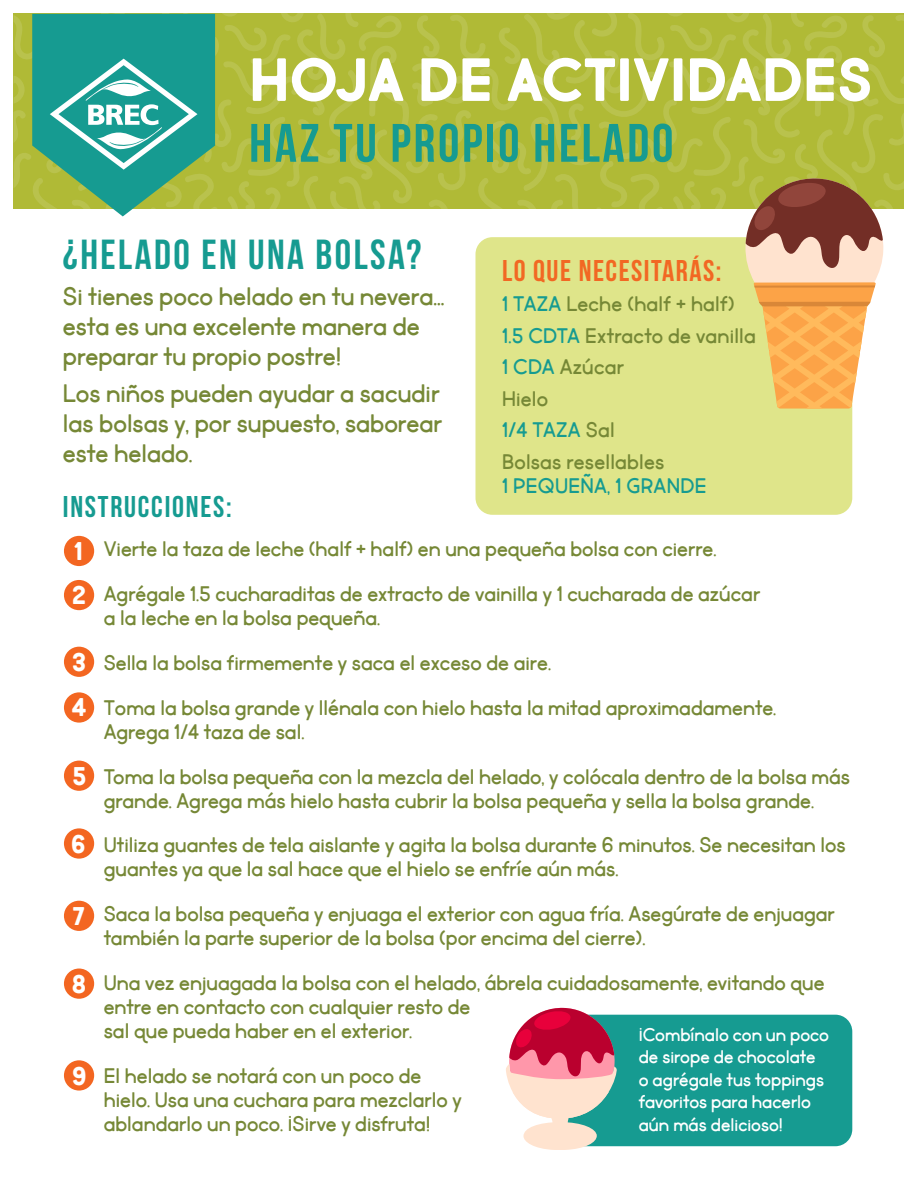
<style>
.page{position:relative;width:918px;height:1188px;background:#fff}
.page>*{position:absolute;margin:0;border:0;box-sizing:border-box;transform-origin:0 0}
.t1{font:60px "Market Fresh Bold All Caps";color:#fff}
.t2{font:700 54px "Bebas Neue";letter-spacing:.05em;color:#169b91}
.t3{font:700 42px "Bebas Neue";letter-spacing:.06em;color:#169b91}
.t4{font:700 30px "Bebas Neue";letter-spacing:.05em;color:#f26823}
.t5{font:700 30px "Bebas Neue";letter-spacing:.06em;color:#169b91}
.t6{font:27px/30px "Market Fresh";color:#768836}
.t7{font:25.5px "Market Fresh Bold All Caps";color:#fff}
.t8{font:22.5px/24px "Market Fresh";color:#768836}
.t9{font:22.5px "Market Fresh";letter-spacing:.01em;color:#169b91}
.t10{font:19.5px/22.5px "Market Fresh";color:#fff}
.s1{color:#169b91}
.s2{color:#768836}
</style>
<div class="page">
<div style="left:476px;top:237px;width:376px;height:278px;background:#dfe58a;border-radius:17px"></div>
<div style="left:64px;top:580px;width:30px;height:30px;background:#f36621;border-radius:50%"></div>
<div style="left:64px;top:647px;width:30px;height:30px;background:#f36621;border-radius:50%"></div>
<div style="left:64px;top:692px;width:30px;height:31px;background:#f36621;border-radius:50%"></div>
<div style="left:64px;top:761px;width:30px;height:30px;background:#f36621;border-radius:50%"></div>
<div style="left:64px;top:828px;width:30px;height:31px;background:#f36621;border-radius:50%"></div>
<div style="left:64px;top:901px;width:30px;height:30px;background:#f36621;border-radius:50%"></div>
<div style="left:64px;top:969px;width:30px;height:30px;background:#f36621;border-radius:50%"></div>
<div style="left:64px;top:1060px;width:30px;height:31px;background:#f36621;border-radius:50%"></div>
<div style="left:64px;top:536px;width:30px;height:30px;background:#f36621;border-radius:50%"></div>
<svg style="left:14px;top:14px;width:890px;height:395px"></svg>
<div style="left:565px;top:1015px;width:287px;height:131px;background:#169b91;border-radius:17px"></div>
<svg style="left:506px;top:1007px;width:112px;height:143px"></svg>
<svg style="left:506px;top:1092px;width:111px;height:27px;fill:#ffe3cf"></svg>
<p class="t1" style="left:249px;top:34px;width:625px">HOJA DE ACTIVIDADES</p>
<p class="t2" style="left:249px;top:113px;width:426px">HAZ TU PROPIO HELADO</p>
<p class="t3" style="left:63px;top:231px;width:360px">¿HELADO EN UNA BOLSA?</p>
<p class="t6" style="left:63px;top:282px;width:383px">Si tienes poco helado en tu nevera... esta es una excelente manera de preparar tu propio postre!</p>
<p class="t6" style="left:63px;top:379px;width:381px;text-align:justify">Los niños pueden ayudar a sacudir las bolsas y, por supuesto, saborear este helado.</p>
<p class="t5" style="left:63px;top:491px;width:170px">INSTRUCCIONES:</p>
<p class="t4" style="left:502px;top:254px;width:221px">LO QUE NECESITARÁS:</p>
<p class="t8" style="left:502px;top:292px;width:234px"><span class="s1">1 TAZA</span> Leche (half + half)</p>
<p class="t8" style="left:502px;top:324px;width:255px"><span class="s1">1.5 CDTA</span> Extracto de vanilla</p>
<p class="t8" style="left:502px;top:355px;width:123px"><span class="s1">1 CDA</span> Azúcar</p>
<p class="t8" style="left:502px;top:387px;width:48px">Hielo</p>
<p class="t9" style="left:502px;top:416px;width:114px">1/4 TAZA <span class="s2">Sal</span></p>
<p class="t8" style="left:502px;top:450px;width:164px">Bolsas resellables</p>
<p class="t9" style="left:502px;top:471px;width:206px">1 PEQUEÑA, 1 GRANDE</p>
<p class="t7" style="left:74px;top:532px;width:10px">1</p>
<p class="t8" style="left:104px;top:537px;width:614px">Vierte la taza de leche (half + half) en una pequeña bolsa con cierre.</p>
<p class="t8" style="left:104px;top:582px;width:658px">Agrégale 1.5 cucharaditas de extracto de vainilla y 1 cucharada de azúcar</p>
<p class="t8" style="left:104px;top:606px;width:278px">a la leche en la bolsa pequeña.</p>
<p class="t8" style="left:104px;top:651px;width:449px">Sella la bolsa firmemente y saca el exceso de aire.</p>
<p class="t8" style="left:104px;top:696px;width:674px">Toma la bolsa grande y llénala con hielo hasta la mitad aproximadamente.</p>
<p class="t8" style="left:104px;top:720px;width:202px">Agrega 1/4 taza de sal.</p>
<p class="t8" style="left:104px;top:765px;width:748px">Toma la bolsa pequeña con la mezcla del helado, y colócala dentro de la bolsa más grande. Agrega más hielo hasta cubrir la bolsa pequeña y sella la bolsa grande.</p>
<p class="t8" style="left:104px;top:833px;width:744px">Utiliza guantes de tela aislante y agita la bolsa durante 6 minutos. Se necesitan los guantes ya que la sal hace que el hielo se enfríe aún más.</p>
<p class="t8" style="left:104px;top:902px;width:733px">Saca la bolsa pequeña y enjuaga el exterior con agua fría. Asegúrate de enjuagar también la parte superior de la bolsa (por encima del cierre).</p>
<p class="t8" style="left:104px;top:971px;width:722px">Una vez enjuagada la bolsa con el helado, ábrela cuidadosamente, evitando que entre en contacto con cualquier resto de<br>sal que pueda haber en el exterior.</p>
<p class="t8" style="left:104px;top:1064px;width:360px">El helado se notará con un poco de hielo. Usa una cuchara para mezclarlo y ablandarlo un poco. ¡Sirve y disfruta!</p>
<p class="t7" style="left:72px;top:576px;width:15px">2</p>
<p class="t7" style="left:72px;top:643px;width:15px">3</p>
<p class="t7" style="left:72px;top:688px;width:16px">4</p>
<p class="t7" style="left:72px;top:757px;width:16px">5</p>
<p class="t7" style="left:71px;top:824px;width:16px">6</p>
<p class="t7" style="left:73px;top:897px;width:13px">7</p>
<p class="t7" style="left:72px;top:965px;width:16px">8</p>
<p class="t10" style="left:639px;top:1024px;width:192px">¡Combínalo con un poco de sirope de chocolate o agrégale tus toppings favoritos para hacerlo aún más delicioso!</p>
<p class="t7" style="left:72px;top:1057px;width:16px">9</p>
</div>
